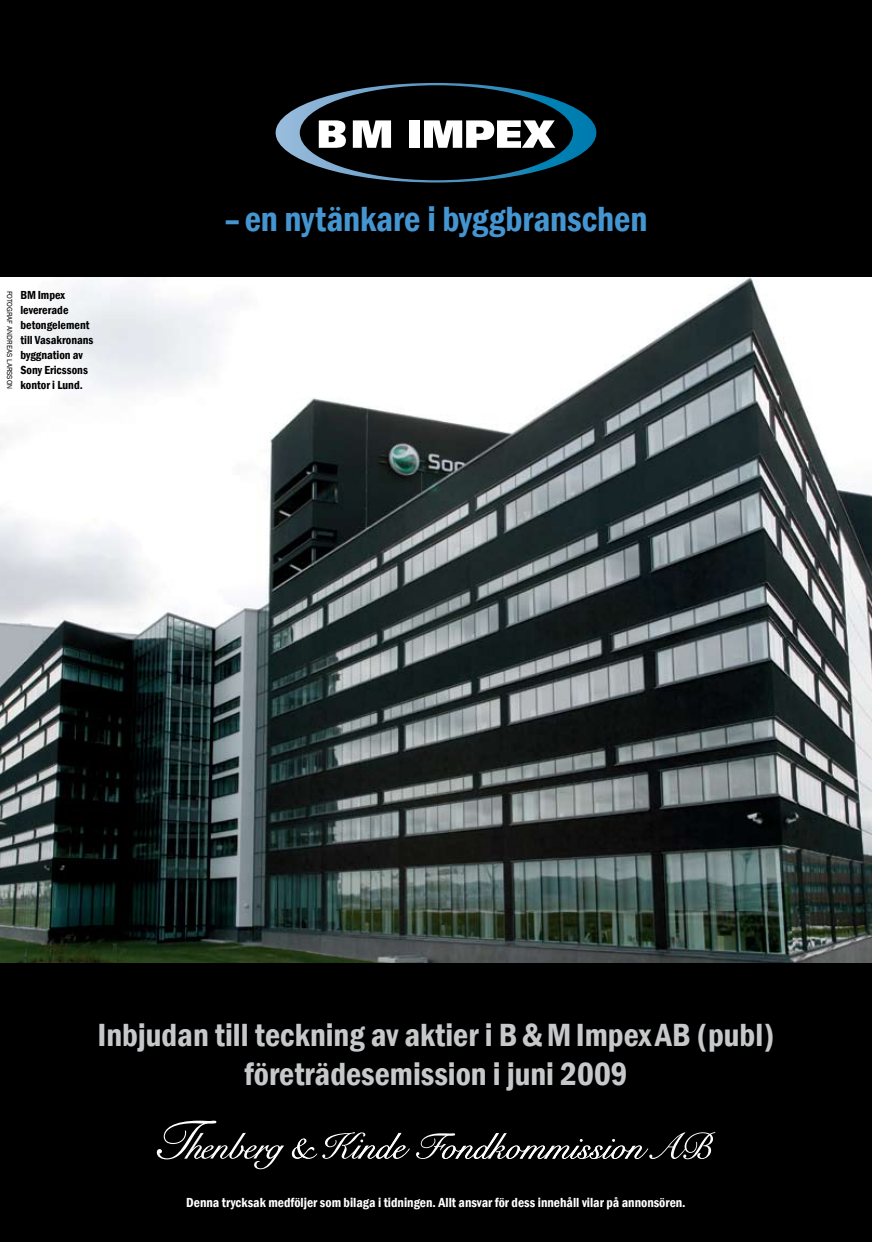
<style>
.page{position:relative;width:872px;height:1242px;background:#000}
.page>*{position:absolute;margin:0;border:0;box-sizing:border-box;transform-origin:0 0}
.t1{font:600 condensed 36px "Franklin Gothic";letter-spacing:-.005em;color:#4595d1}
.t2{font:600 condensed 33px/39px "Franklin Gothic";color:#c6c8ca;text-align:center}
.t3{font:600 condensed 13.5px "Franklin Gothic";color:#fff}
.t4{font:600 condensed 12px/15px "Franklin Gothic";color:#000}
.t5{font:7.5px "Franklin Gothic";color:#000}
</style>
<div class="page">
<svg style="left:275px;top:83px;width:321px;height:99px"></svg>
<svg style="left:292px;top:1132px;width:118px;height:26px"></svg>
<svg style="left:416px;top:1132px;width:299px;height:27px"></svg>
<svg style="left:157px;top:1120px;width:127px;height:49px"></svg>
<img style="left:0;top:278px;width:872px;height:684px">
<p class="t5" style="left:14px;top:291px;width:100px;rotate:90deg">FOTOGRAF ANDREAS LARSSON</p>
<p class="t4" style="left:20px;top:287px;width:75px">BMImpex levererade betongelement till Vasakronans byggnation av<br>Sony Ericssons kontor i Lund.</p>
<h1 class="t1" style="left:224px;top:195px;width:424px">– en nytänkare i byggbranschen</h1>
<h2 class="t2" style="left:97px;top:1015px;width:678px">Inbjudan till teckning av aktier i B&amp;MImpexAB (publ) företrädesemission i juni 2009</h2>
<p class="t3" style="left:186px;top:1193px;width:501px">Denna trycksak medföljer som bilaga i tidningen. Allt ansvar för dess innehåll vilar på annonsören.</p>
</div>
